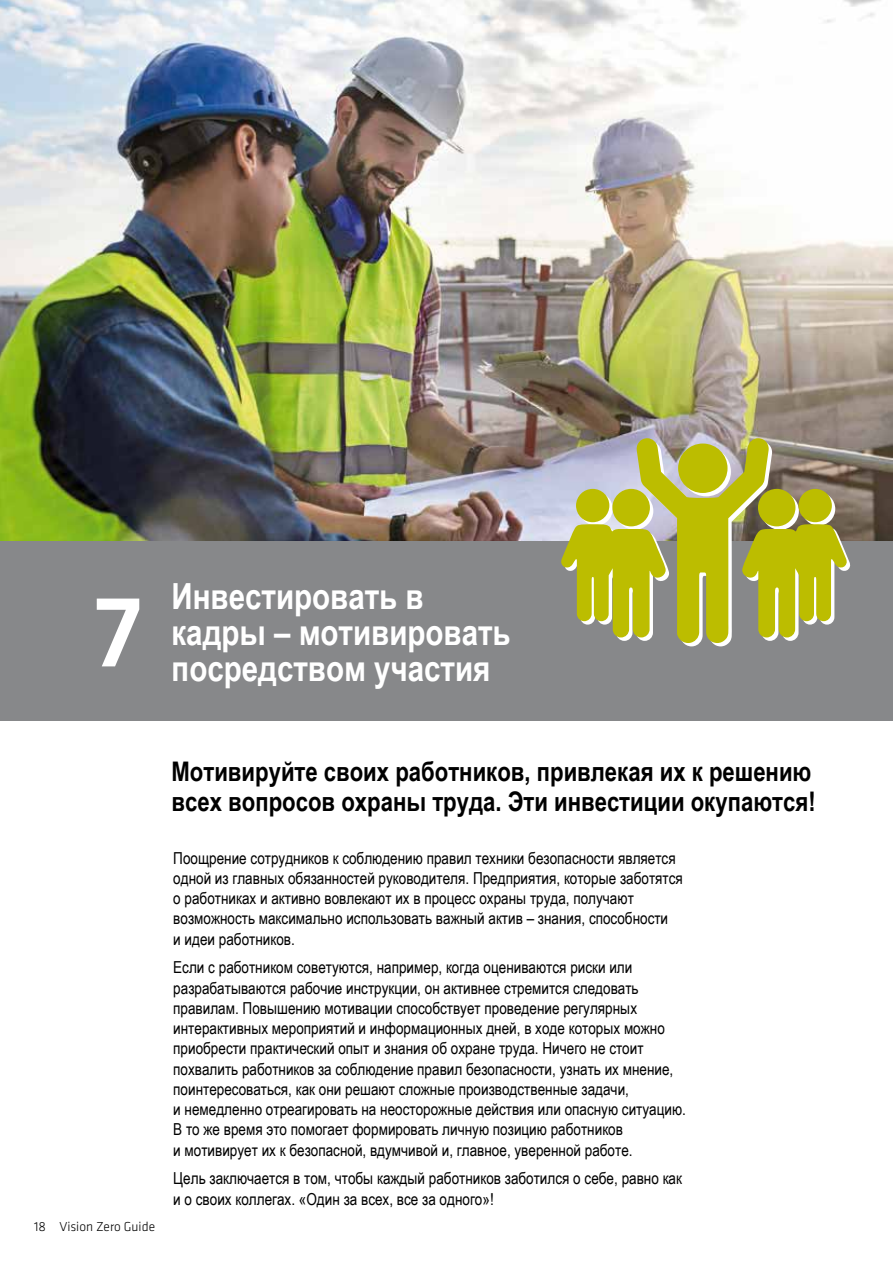
<style>
.page{position:relative;width:893px;height:1263px;background:#fff}
.page>*{position:absolute;margin:0;border:0;box-sizing:border-box;transform-origin:0 0}
.t1{font:500 105px "Klavika";color:#fff}
.t2{font:700 36px/36px "Arial Narrow";color:#fff}
.t3{font:700 27px/30px "Arial Narrow";color:#000}
.t4{font:16.5px/20.2px "Arial Narrow";color:#000}
.t5{font:300 13.5px "Klavika";color:#000}
</style>
<div class="page">
<img style="left:0;top:0;width:893px;height:542px">
<div style="left:0;top:542px;width:893px;height:179px;background:#87888a"></div>
<svg style="left:561px;top:438px;width:289px;height:208px"></svg>
<h1 class="t1" style="left:94px;top:560px;width:50px">7</h1>
<h2 class="t2" style="left:171px;top:576px;width:341px">Инвестировать в кадры – мотивировать посредством участия</h2>
<p class="t5" style="left:34px;top:1218px;width:123px">18 Vision Zero Guide</p>
<h3 class="t3" style="left:171px;top:755px;width:646px">Мотивируйте своих работников, привлекая их к решению всех вопросов охраны труда. Эти инвестиции окупаются!</h3>
<p class="t4" style="left:173px;top:847px;width:511px">Поощрение сотрудников к соблюдению правил техники безопасности является одной из главных обязанностей руководителя. Предприятия, которые заботятся о работниках и активно вовлекают их в процесс охраны труда, получают возможность максимально использовать важный актив – знания, способности<br>и идеи работников.</p>
<p class="t4" style="left:173px;top:957px;width:514px">Если с работником советуются, например, когда оцениваются риски или разрабатываются рабочие инструкции, он активнее стремится следовать правилам. Повышению мотивации способствует проведение регулярных интерактивных мероприятий и информационных дней, в ходе которых можно приобрести практический опыт и знания об охране труда. Ничего не стоит похвалить работников за соблюдение правил безопасности, узнать их мнение, поинтересоваться, как они решают сложные производственные задачи,<br>и немедленно отреагировать на неосторожные действия или опасную ситуацию.<br>В то же время это помогает формировать личную позицию работников<br>и мотивирует их к безопасной, вдумчивой и, главное, уверенной работе.</p>
<p class="t4" style="left:173px;top:1168px;width:510px">Цель заключается в том, чтобы каждый работников заботился о себе, равно как и о своих коллегах. «Один за всех, все за одного»!</p>
</div>
